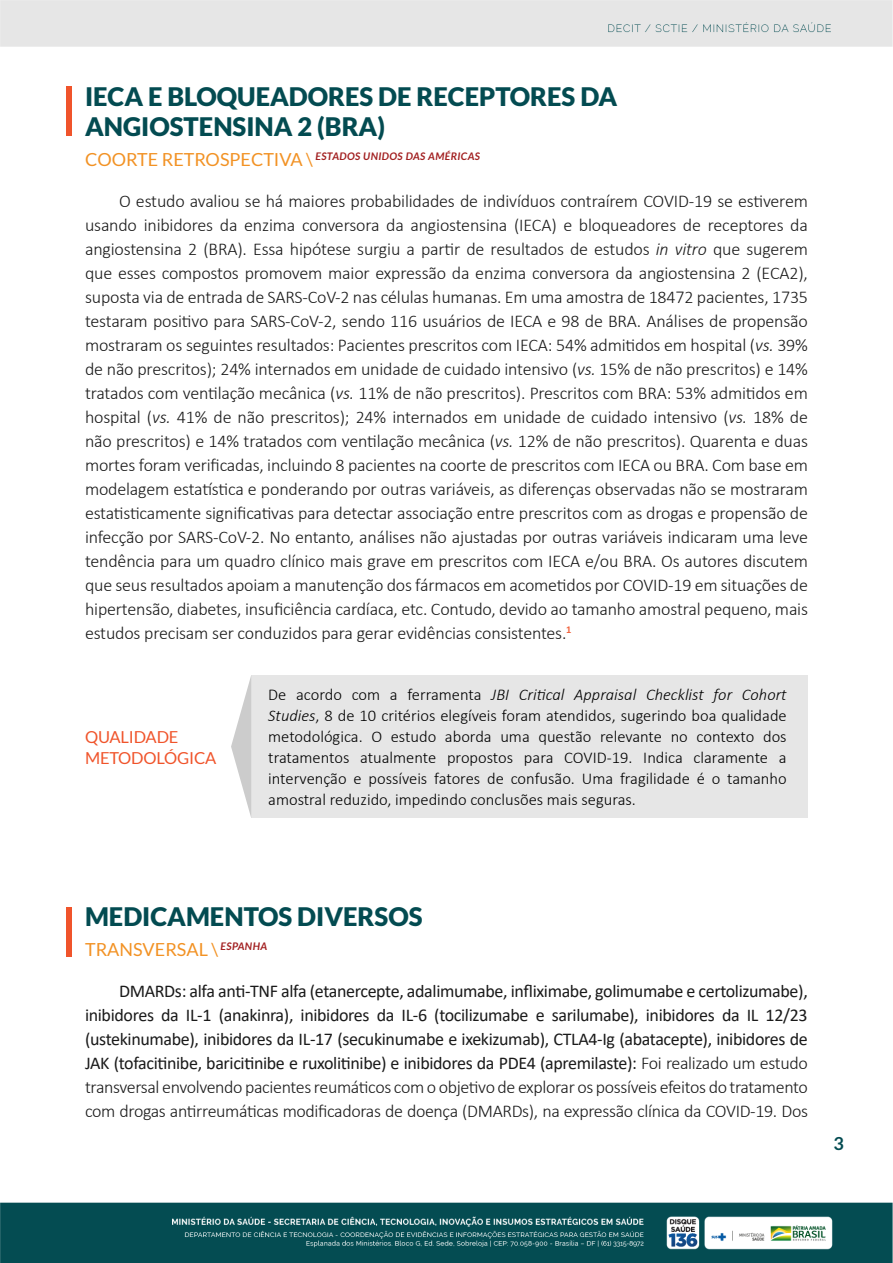
<style>
.page{position:relative;width:893px;height:1263px;background:#fff}
.page>*{position:absolute;margin:0;border:0;box-sizing:border-box;transform-origin:0 0}
.t1{font:900 25.5px/30.6px "Lato";color:#034b51}
.t2{font:300 18px/24px "Calibri";letter-spacing:-.01em;color:#1a1a1a;text-align:justify}
.t3{font:18px/24px "Calibri";letter-spacing:-.02em;color:#1a1a1a;text-align:justify}
.t4{font:18px "Lato";color:#f29224}
.t5{font:700 18px "Lato";color:#034b51}
.t6{font:300 16.5px/21px "Calibri";color:#000;text-align:justify}
.t7{font:16.5px/21px "Lato";letter-spacing:-.01em;color:#f0542b}
.t8{font:italic 700 10.5px "Lato";letter-spacing:.04em;color:#a22021}
.s1{font-weight:400;font-style:normal;font-size:18px;color:#f29224}
.s2{font-style:italic}
.s3{font-weight:300}
</style>
<div class="page">
<img style="left:0;top:0;width:893px;height:1263px">
<div style="left:85px;top:675px;width:146px;height:143px;background:#fff"></div>
<div style="left:251px;top:675px;width:557px;height:143px;background:#e6e6e6"></div>
<svg style="left:231px;top:675px;width:20px;height:143px"></svg>
<div style="left:66px;top:86px;width:6px;height:50px;background:#f0542b"></div>
<div style="left:66px;top:907px;width:6px;height:49px;background:#f0542b"></div>
<h1 class="t1" style="left:85px;top:80px;width:534px">IECA E BLOQUEADORES DE RECEPTORES DA<br>ANGIOSTENSINA 2 (BRA)</h1>
<p class="t8" style="left:85px;top:150px;width:396px"><span class="s1">COORTE RETROSPECTIVA \</span> ESTADOS UNIDOS DAS AMÉRICAS</p>
<p class="t2" style="left:85px;top:189px;width:724px;text-indent:34px">O estudo avaliou se há maiores probabilidades de indivíduos contraírem COVID-19 se estiverem usando inibidores da enzima conversora da angiostensina (IECA) e bloqueadores de receptores da angiostensina 2 (BRA). Essa hipótese surgiu a partir de resultados de estudos <span class="s2">in vitro</span> que sugerem que esses compostos promovem maior expressão da enzima conversora da angiostensina 2 (ECA2), suposta via de entrada de SARS-CoV-2 nas células humanas. Em uma amostra de 18472 pacientes, 1735 testaram positivo para SARS-CoV-2, sendo 116 usuários de IECA e 98 de BRA. Análises de propensão mostraram os seguintes resultados: Pacientes prescritos com IECA: 54% admitidos em hospital (<span class="s2">vs.</span> 39% de não prescritos); 24% internados em unidade de cuidado intensivo (<span class="s2">vs.</span> 15% de não prescritos) e 14% tratados com ventilação mecânica (<span class="s2">vs.</span> 11% de não prescritos). Prescritos com BRA: 53% admitidos em hospital (<span class="s2">vs.</span> 41% de não prescritos); 24% internados em unidade de cuidado intensivo (<span class="s2">vs.</span> 18% de não prescritos) e 14% tratados com ventilação mecânica (<span class="s2">vs.</span> 12% de não prescritos). Quarenta e duas mortes foram verificadas, incluindo 8 pacientes na coorte de prescritos com IECA ou BRA. Com base em modelagem estatística e ponderando por outras variáveis, as diferenças observadas não se mostraram estatisticamente significativas para detectar associação entre prescritos com as drogas e propensão de infecção por SARS-CoV-2. No entanto, análises não ajustadas por outras variáveis indicaram uma leve tendência para um quadro clínico mais grave em prescritos com IECA e/ou BRA. Os autores discutem que seus resultados apoiam a manutenção dos fármacos em acometidos por COVID-19 em situações de hipertensão, diabetes, insuficiência cardíaca, etc. Contudo, devido ao tamanho amostral pequeno, mais estudos precisam ser conduzidos para gerar evidências consistentes.<sup>1</sup></p>
<p class="t7" style="left:85px;top:726px;width:133px">QUALIDADE<br>METODOLÓGICA</p>
<p class="t6" style="left:268px;top:684px;width:520px">De acordo com a ferramenta <span class="s2">JBI Critical Appraisal Checklist for Cohort Studies</span>, 8 de 10 critérios elegíveis foram atendidos, sugerindo boa qualidade metodológica. O estudo aborda uma questão relevante no contexto dos tratamentos atualmente propostos para COVID-19. Indica claramente a intervenção e possíveis fatores de confusão. Uma fragilidade é o tamanho amostral reduzido, impedindo conclusões mais seguras.</p>
<h1 class="t1" style="left:85px;top:901px;width:339px">MEDICAMENTOS DIVERSOS</h1>
<p class="t4" style="left:85px;top:940px;width:184px">TRANSVERSAL \ <sup>ESPANHA</sup></p>
<p class="t3" style="left:85px;top:979px;width:724px;text-indent:34px">DMARDs: alfa anti-TNF alfa (etanercepte, adalimumabe, infliximabe, golimumabe e certolizumabe), inibidores da IL-1 (anakinra), inibidores da IL-6 (tocilizumabe e sarilumabe), inibidores da IL 12/23 (ustekinumabe), inibidores da IL-17 (secukinumabe e ixekizumab), CTLA4-Ig (abatacepte), inibidores de JAK (tofacitinibe, baricitinibe e ruxolitinibe) e inibidores da PDE4 (apremilaste): <span class="s3">Foi realizado um estudo transversal envolvendo pacientes reumáticos com o objetivo de explorar os possíveis efeitos do tratamento com drogas antirreumáticas modificadoras de doença (DMARDs), na expressão clínica da COVID-19. Dos</span></p>
<p class="t5" style="left:833px;top:1133px;width:12px">3</p>
</div>
